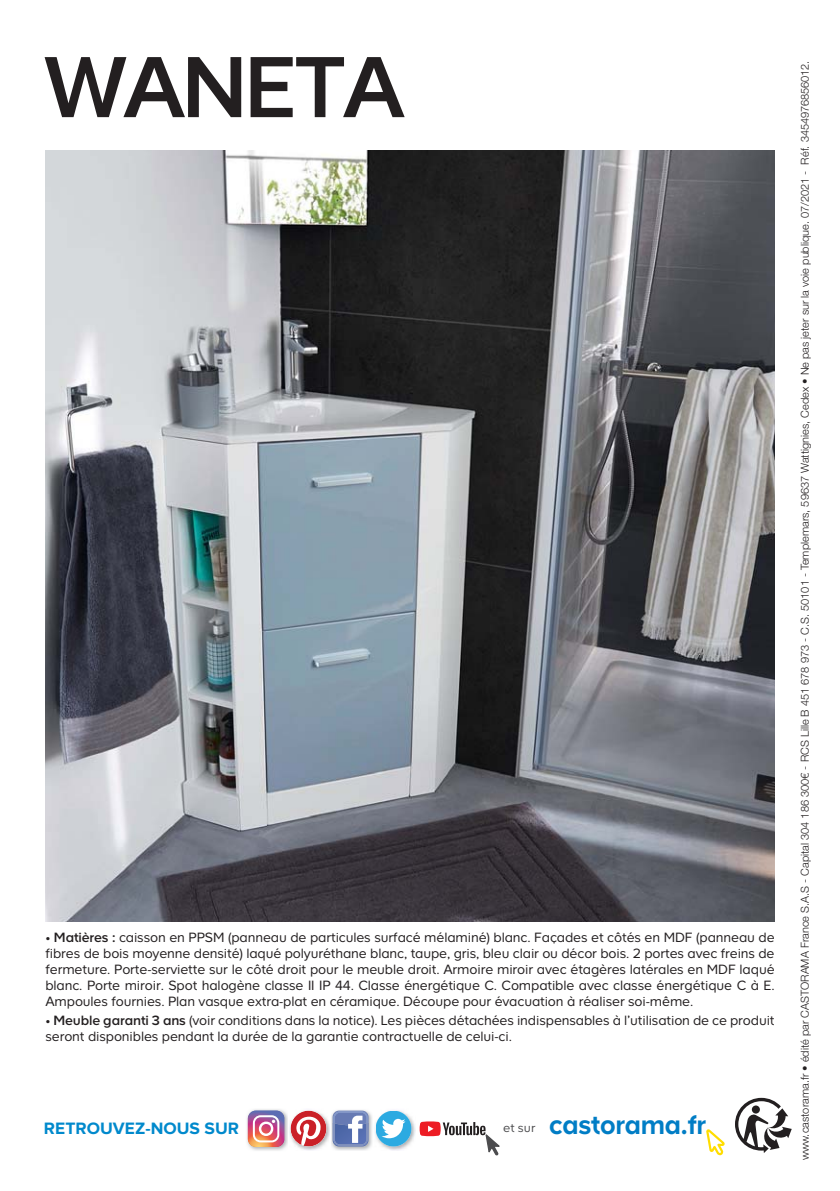
<style>
.page{position:relative;width:840px;height:1191px;background:#fff}
.page>*{position:absolute;margin:0;border:0;box-sizing:border-box;transform-origin:0 0}
.t1{font:500 90px "Casto";letter-spacing:-.04em;color:#231f20}
.t2{font:700 28px "Casto";letter-spacing:-.01em;color:#007dc5;scale:.95 1}
.t3{font:700 17.2px "Casto";color:#0089cc}
.t4{font:14px/16px "Casto";letter-spacing:-.01em;color:#231f20;text-align:justify}
.t5{font:300 11px "Helvetica Neue LT Std";color:#231f20}
.s1{font-weight:500}
.s2{font-weight:400;font-size:12.6px;color:#4c4c4e}
</style>
<div class="page">
<img style="left:45px;top:150px;width:729px;height:771px">
<svg style="left:735px;top:1097px;width:56px;height:56px"></svg>
<img style="left:247px;top:1109px;width:168px;height:42px">
<svg style="left:332px;top:1110px;width:36px;height:36px"></svg>
<div style="left:375px;top:1110px;width:36px;height:36px;background:#2caae1;border-radius:50%"></div>
<svg style="left:382px;top:1118px;width:23px;height:20px"></svg>
<svg style="left:419px;top:1121px;width:81px;height:34px"></svg>
<img style="left:330px;top:1109px;width:1px;height:41px">
<svg style="left:290px;top:1110px;width:36px;height:36px"></svg>
<img style="left:288px;top:1109px;width:1px;height:41px">
<img style="left:248px;top:1110px;width:36px;height:37px">
<svg style="left:248px;top:1110px;width:36px;height:37px"></svg>
<div style="left:253px;top:1115px;width:26px;height:27px;border:2px solid #fff;border-radius:7px"></div>
<div style="left:259px;top:1121px;width:14px;height:15px;border:2px solid #fff;border-radius:50%"></div>
<svg style="left:272px;top:1119px;width:3px;height:4px"></svg>
<svg style="left:706px;top:1129px;width:19px;height:27px"></svg>
<h1 class="t1" style="left:44px;top:33px;width:362px">WANETA</h1>
<p class="t5" style="left:800px;top:1160px;width:1100px;rotate:-90deg">www.castorama.fr • édité par CASTORAMA France S.A.S - Capital 304 186 300€ - RCS Lille B 451 678 973 - C.S. 50101 - Templemars, 59637 Wattignies, Cedex • Ne pas jeter sur la voie publique. 07/2021 - Réf. 3454976856012.</p>
<p class="t4" style="left:45px;top:930px;width:730px"><span class="s1">• Matières :</span> caisson en PPSM (panneau de particules surfacé mélaminé) blanc. Façades et côtés en MDF (panneau de fibres de bois moyenne densité) laqué polyuréthane blanc, taupe, gris, bleu clair ou décor bois. 2 portes avec freins de fermeture. Porte-serviette sur le côté droit pour le meuble droit. Armoire miroir avec étagères latérales en MDF laqué blanc. Porte miroir. Spot halogène classe II IP 44. Classe énergétique C. Compatible avec classe énergétique C à E.<br>Ampoules fournies. Plan vasque extra-plat en céramique. Découpe pour évacuation à réaliser soi-même.</p>
<p class="t4" style="left:45px;top:1013px;width:730px"><span class="s1">• Meuble garanti 3 ans</span> (voir conditions dans la notice). Les pièces détachées indispensables à l’utilisation de ce produit seront disponibles pendant la durée de la garantie contractuelle de celui-ci.</p>
<p class="t3" style="left:44px;top:1122px;width:196px">RETROUVEZ-NOUS SUR</p>
<h2 class="t2" style="left:503px;top:1115px;width:215px"><span class="s2">et sur</span> castorama.fr</h2>
</div>
